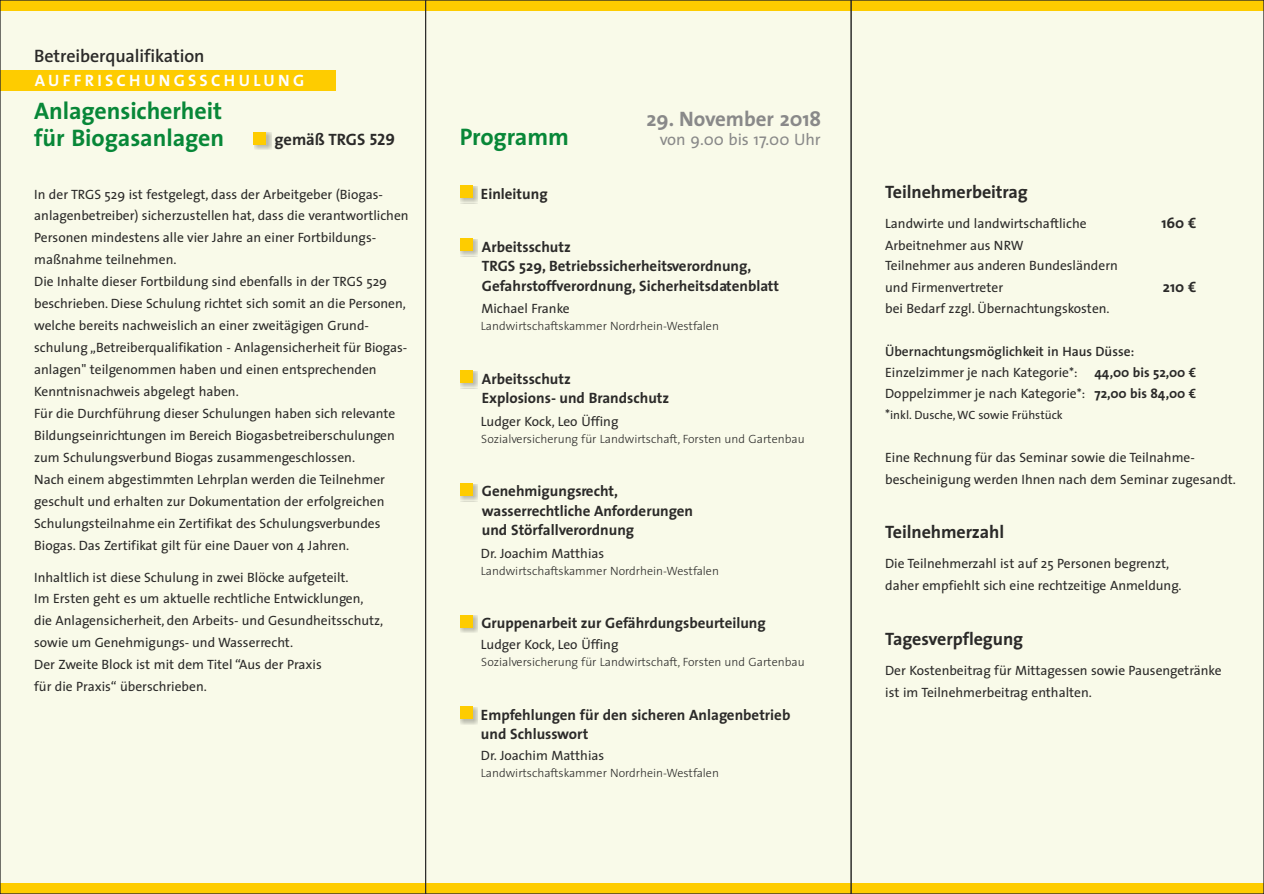
<style>
.page{position:relative;width:1264px;height:894px;background:#fff}
.page>*{position:absolute;margin:0;border:0;box-sizing:border-box;transform-origin:0 0}
.t1{font:700 24px/26.5px "The Sans";letter-spacing:-.005em;color:#088738}
.t2{font:700 21px "The Sans";letter-spacing:-.005em;color:#898989}
.t3{font:700 18px "The Sans";letter-spacing:-.005em;color:#2b2a29}
.t4{font:600 18px "The Sans";letter-spacing:-.005em;color:#2b2a29}
.t5{font:700 16.5px "The Sans";letter-spacing:.195em;color:#fefefe}
.t6{font:16.5px "The Sans";color:#898989}
.t7{font:16.5px "The Sans Bold Caps";letter-spacing:-.005em;color:#2b2a29}
.t8{font:700 15px/19.5px "The Sans";color:#2b2a29}
.t9{font:13.5px/21.9px "The Sans";color:#2b2a29}
.t10{font:600 13.5px "The Sans";color:#2b2a29}
.t11{font:700 13.5px/21.3px "The Sans";color:#2b2a29}
.t12{font:300 12px "The Sans";color:#2b2a29}
.t13{font:12px "The Sans";color:#2b2a29}
.s1{font-family:"The Sans";font-weight:700}
.s2{font-size:13.5px}
</style>
<div class="page">
<div style="left:0;top:0;width:1263px;height:893px;background:#f9fae9"></div>
<div style="left:0;top:0;width:1263px;height:11px;background:#fecc00"></div>
<div style="left:0;top:882px;width:1263px;height:11px;background:#fecc00"></div>
<div style="left:460px;top:186px;width:17px;height:17px;background:#5b5b5b;opacity:.39"></div>
<div style="left:459px;top:185px;width:13px;height:13px;background:#fecc00"></div>
<div style="left:254px;top:133px;width:17px;height:17px;background:#5b5b5b;opacity:.39"></div>
<div style="left:253px;top:132px;width:13px;height:13px;background:#fecc00"></div>
<div style="left:460px;top:239px;width:17px;height:17px;background:#5b5b5b;opacity:.39"></div>
<div style="left:459px;top:238px;width:13px;height:13px;background:#fecc00"></div>
<div style="left:460px;top:371px;width:17px;height:17px;background:#5b5b5b;opacity:.39"></div>
<div style="left:459px;top:370px;width:13px;height:13px;background:#fecc00"></div>
<div style="left:460px;top:615px;width:17px;height:18px;background:#5b5b5b;opacity:.39"></div>
<div style="left:459px;top:615px;width:13px;height:12px;background:#fecc00"></div>
<div style="left:460px;top:484px;width:17px;height:17px;background:#5b5b5b;opacity:.39"></div>
<div style="left:459px;top:483px;width:13px;height:13px;background:#fecc00"></div>
<div style="left:460px;top:707px;width:17px;height:17px;background:#5b5b5b;opacity:.39"></div>
<div style="left:459px;top:706px;width:13px;height:13px;background:#fecc00"></div>
<div style="left:0;top:70px;width:336px;height:21px;background:#fecc00"></div>
<h3 class="t4" style="left:34px;top:50px;width:172px">Betreiberqualifikation</h3>
<p class="t5" style="left:35px;top:75px;width:271px">AUFFRISCHUNGSSCHULUNG</p>
<h1 class="t1" style="left:34px;top:102px;width:191px">Anlagensicherheit für Biogasanlagen</h1>
<p class="t7" style="left:274px;top:134px;width:122px"><span class="s1">gemäß</span> TRGS 529</p>
<p class="t9" style="left:34px;top:185px;width:376px">In der TRGS 529 ist festgelegt, dass der Arbeitgeber (Biogas&shy;anlagenbetreiber) sicherzustellen hat, dass die verantwortlichen Personen mindestens alle vier Jahre an einer Fortbildungs&shy;maßnahme teilnehmen.<br>Die Inhalte dieser Fortbildung sind ebenfalls in der TRGS 529 beschrieben. Diese Schulung richtet sich somit an die Personen, welche bereits nachweislich an einer zweitägigen Grund&shy;schulung „Betreiberqualifikation - Anlagensicherheit für Biogas&shy;anlagen" teilgenommen haben und einen entsprechenden Kenntnisnachweis abgelegt haben.<br>Für die Durchführung dieser Schulungen haben sich relevante Bildungseinrichtungen im Bereich Biogasbetreiberschulungen zum Schulungsverbund Biogas zusammengeschlossen.<br>Nach einem abgestimmten Lehrplan werden die Teilnehmer geschult und erhalten zur Dokumentation der erfolgreichen Schulungsteilnahme ein Zertifikat des Schulungsverbundes Biogas. Das Zertifikat gilt für eine Dauer von 4 Jahren.</p>
<p class="t9" style="left:34px;top:568px;width:350px">Inhaltlich ist diese Schulung in zwei Blöcke aufgeteilt.<br>Im Ersten geht es um aktuelle rechtliche Entwicklungen, die Anlagensicherheit, den Arbeits- und Gesundheitsschutz, sowie um Genehmigungs- und Wasserrecht.<br>Der Zweite Block ist mit dem Titel “Aus der Praxis<br>für die Praxis“ überschrieben.</p>
<h1 class="t1" style="left:459px;top:127px;width:111px">Programm</h1>
<h2 class="t2" style="left:646px;top:111px;width:176px">29. November 2018</h2>
<p class="t6" style="left:659px;top:134px;width:162px">von 9.00 bis 17.00 Uhr</p>
<p class="t8" style="left:481px;top:186px;width:68px">Einleitung</p>
<p class="t8" style="left:482px;top:239px;width:298px">Arbeitsschutz<br>TRGS 529, Betriebssicherheitsverordnung,<br>Gefahrstoffverordnung, Sicherheitsdatenblatt</p>
<p class="t9" style="left:481px;top:299px;width:90px">Michael Franke</p>
<p class="t12" style="left:481px;top:322px;width:239px">Landwirtschaftskammer Nordrhein-Westfalen</p>
<p class="t8" style="left:482px;top:371px;width:189px">Arbeitsschutz<br>Explosions- und Brandschutz</p>
<p class="t9" style="left:481px;top:412px;width:139px">Ludger Kock, Leo Üffing</p>
<p class="t12" style="left:481px;top:434px;width:325px">Sozialversicherung für Landwirtschaft, Forsten und Gartenbau</p>
<p class="t8" style="left:482px;top:484px;width:212px">Genehmigungsrecht, wasserrechtliche Anforderungen und Störfallverordnung</p>
<p class="t9" style="left:481px;top:544px;width:125px">Dr. Joachim Matthias</p>
<p class="t12" style="left:481px;top:566px;width:239px">Landwirtschaftskammer Nordrhein-Westfalen</p>
<p class="t8" style="left:481px;top:615px;width:286px">Gruppenarbeit zur Gefährdungsbeurteilung</p>
<p class="t9" style="left:481px;top:635px;width:139px">Ludger Kock, Leo Üffing</p>
<p class="t12" style="left:481px;top:657px;width:325px">Sozialversicherung für Landwirtschaft, Forsten und Gartenbau</p>
<p class="t8" style="left:481px;top:707px;width:311px">Empfehlungen für den sicheren Anlagenbetrieb und Schlusswort</p>
<p class="t9" style="left:481px;top:746px;width:125px">Dr. Joachim Matthias</p>
<p class="t12" style="left:481px;top:768px;width:239px">Landwirtschaftskammer Nordrhein-Westfalen</p>
<h3 class="t3" style="left:885px;top:186px;width:144px">Teilnehmerbeitrag</h3>
<p class="t9" style="left:885px;top:214px;width:203px">Landwirte und landwirtschaftliche<br>Arbeitnehmer aus NRW</p>
<p class="t9" style="left:885px;top:257px;width:234px">Teilnehmer aus anderen Bundesländern und Firmenvertreter</p>
<p class="t9" style="left:885px;top:299px;width:226px">bei Bedarf zzgl. Übernachtungskosten.</p>
<p class="t10" style="left:885px;top:346px;width:250px">Übernachtungsmöglichkeit in Haus Düsse:</p>
<p class="t8" style="left:1161px;top:215px;width:37px">160 €</p>
<p class="t8" style="left:1162px;top:279px;width:35px">210 €</p>
<p class="t9" style="left:885px;top:363px;width:202px;line-height:21.3px">Einzelzimmer je nach Kategorie*:<br>Doppelzimmer je nach Kategorie*:</p>
<p class="t13" style="left:885px;top:411px;width:179px"><span class="s2">*</span>inkl. Dusche, WC sowie Frühstück</p>
<p class="t11" style="left:1094px;top:363px;width:103px">44,00 bis 52,00 €<br>72,00 bis 84,00 €</p>
<p class="t9" style="left:885px;top:448px;width:352px">Eine Rechnung für das Seminar sowie die Teilnahme&shy;bescheinigung werden Ihnen nach dem Seminar zugesandt.</p>
<h3 class="t3" style="left:885px;top:526px;width:121px">Teilnehmerzahl</h3>
<p class="t9" style="left:885px;top:554px;width:298px">Die Teilnehmerzahl ist auf 25 Personen begrenzt, daher empfiehlt sich eine rechtzeitige Anmeldung.</p>
<h3 class="t3" style="left:885px;top:632px;width:139px">Tagesverpflegung</h3>
<p class="t9" style="left:885px;top:661px;width:338px">Der Kostenbeitrag für Mittagessen sowie Pausengetränke ist im Teilnehmerbeitrag enthalten.</p>
</div>
